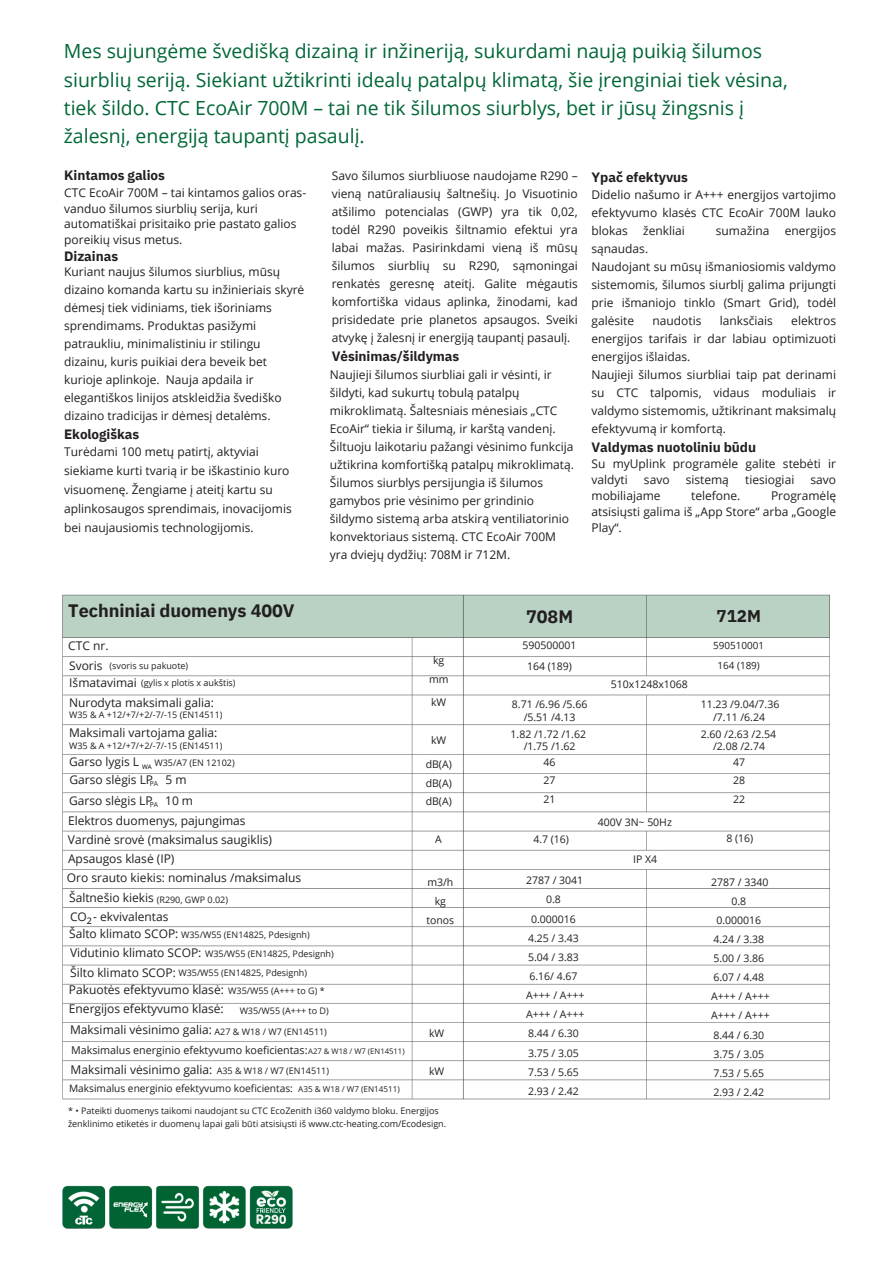
<style>
.page{position:relative;width:894px;height:1264px;background:#fff}
.page>*{position:absolute;margin:0;border:0;box-sizing:border-box;transform-origin:0 0}
.t1{font:19.5px/28.2px "Open Sans";color:#006737}
.t2{font:700 18px "IBM Plex Sans";letter-spacing:-.005em;color:#231f20}
.t3{font:700 16.95px "IBM Plex Sans";color:#231f20}
.t4{font:700 13.5px "IBM Plex Sans";letter-spacing:-.005em;color:#231f20}
.t5{font:12px/18px "Open Sans";color:#231f20}
.t6{font:10.8px "Open Sans";color:#231f20}
.t7{font:10.5px/19.2px "Open Sans";color:#231f20;text-align:center}
.t8{font:10.2px "Open Sans";color:#231f20}
.t9{font:9.9px/20.5px "Open Sans";color:#231f20;text-align:center}
.t10{font:9px/12.8px "Open Sans";color:#231f20}
.t11{font:9px "Open Sans";color:#000}
.t12{font:8.1px "Open Sans";color:#231f20}
.t13{font:7.65px "Open Sans";color:#231f20}
.t14{font:6.75px "Open Sans";color:#231f20}
.t15{font:6.15px "Open Sans";color:#000}
</style>
<div class="page">
<img style="left:62px;top:594px;width:768px;height:635px">
<h6 class="t1" style="left:64px;top:37px;width:725px">Mes sujungėme švedišką dizainą ir inžineriją, sukurdami naują puikią šilumos siurblių seriją. Siekiant užtikrinti idealų patalpų klimatą, šie įrenginiai tiek vėsina, tiek šildo. CTC EcoAir 700M – tai ne tik šilumos siurblys, bet ir jūsų žingsnis į žalesnį, energiją taupantį pasaulį.</h6>
<p class="t4" style="left:64px;top:166px;width:102px">Kintamos galios</p>
<h4 class="t5" style="left:64px;top:184px;width:243px;line-height:15.8px">CTC EcoAir 700M – tai kintamos galios oras&shy;vanduo šilumos siurblių serija, kuri automatiškai prisitaiko prie pastato galios poreikių visus metus.</h4>
<h4 class="t4" style="left:64px;top:247px;width:55px">Dizainas</h4>
<h4 class="t5" style="left:64px;top:262px;width:241px">Kuriant naujus šilumos siurblius, mūsų dizaino komanda kartu su inžinieriais skyrė dėmesį tiek vidiniams, tiek išoriniams sprendimams. Produktas pasižymi patraukliu, minimalistiniu ir stilingu dizainu, kuris puikiai dera beveik bet kurioje aplinkoje. Nauja apdaila ir elegantiškos linijos atskleidžia švediško dizaino tradicijas ir dėmesį detalėms.</h4>
<h4 class="t4" style="left:64px;top:425px;width:77px">Ekologiškas</h4>
<h4 class="t5" style="left:64px;top:441px;width:229px;line-height:19px">Turėdami 100 metų patirtį, aktyviai siekiame kurti tvarią ir be iškastinio kuro visuomenę. Žengiame į ateitį kartu su aplinkosaugos sprendimais, inovacijomis bei naujausiomis technologijomis.</h4>
<p class="t5" style="left:331px;top:166px;width:247px;text-align:justify">Savo šilumos siurbliuose naudojame R290 – vieną natūraliausių šaltnešių. Jo Visuotinio atšilimo potencialas (GWP) yra tik 0,02, todėl R290 poveikis šiltnamio efektui yra labai mažas. Pasirinkdami vieną iš mūsų šilumos siurblių su R290, sąmoningai renkatės geresnę ateitį. Galite mėgautis komfortiška vidaus aplinka, žinodami, kad prisidedate prie planetos apsaugos. Sveiki atvykę į žalesnį ir energiją taupantį pasaulį.</p>
<p class="t4" style="left:331px;top:347px;width:129px">Vėsinimas/šildymas</p>
<h4 class="t5" style="left:330px;top:365px;width:245px">Naujieji šilumos siurbliai gali ir vėsinti, ir šildyti, kad sukurtų tobulą patalpų mikroklimatą. Šaltesniais mėnesiais „CTC EcoAir“ tiekia ir šilumą, ir karštą vandenį.<br>Šiltuoju laikotariu pažangi vėsinimo funkcija užtikrina komfortišką patalpų mikroklimatą.<br>Šilumos siurblys persijungia iš šilumos gamybos prie vėsinimo per grindinio šildymo sistemą arba atskirą ventiliatorinio konvektoriaus sistemą. CTC EcoAir 700M yra dviejų dydžių: 708M ir 712M.</h4>
<h4 class="t4" style="left:591px;top:168px;width:98px">Ypač efektyvus</h4>
<h4 class="t5" style="left:591px;top:185px;width:246px;text-align:justify">Didelio našumo ir A+++ energijos vartojimo efektyvumo klasės CTC EcoAir 700M lauko blokas</h4>
<h4 class="t5" style="left:643px;top:221px;width:43px">ženkliai</h4>
<h4 class="t5" style="left:715px;top:221px;width:55px">sumažina</h4>
<h4 class="t5" style="left:784px;top:221px;width:53px">energijos</h4>
<h4 class="t5" style="left:591px;top:239px;width:246px">sąnaudas.<br>Naudojant su mūsų išmaniosiomis valdymo sistemomis, šilumos siurblį galima prijungti prie išmaniojo tinklo (Smart Grid), todėl galėsite</h4>
<h4 class="t5" style="left:652px;top:311px;width:50px">naudotis</h4>
<h4 class="t5" style="left:719px;top:311px;width:55px">lanksčiais</h4>
<h4 class="t5" style="left:591px;top:311px;width:246px;text-indent:200px">elektros energijos tarifais ir dar labiau optimizuoti energijos išlaidas.<br>Naujieji šilumos siurbliai taip pat derinami su CTC talpomis, vidaus moduliais ir valdymo sistemomis, užtikrinant maksimalų efektyvumą ir komfortą.</h4>
<h4 class="t4" style="left:591px;top:438px;width:166px">Valdymas nuotoliniu būdu</h4>
<h4 class="t5" style="left:591px;top:455px;width:246px;line-height:16px">Su myUplink programėle galite stebėti ir valdyti</h4>
<h4 class="t5" style="left:643px;top:470px;width:27px">savo</h4>
<h4 class="t5" style="left:685px;top:470px;width:45px">sistemą</h4>
<h4 class="t5" style="left:744px;top:470px;width:51px">tiesiogiai</h4>
<h4 class="t5" style="left:810px;top:470px;width:27px">savo</h4>
<h4 class="t5" style="left:591px;top:486px;width:71px">mobiliajame</h4>
<h4 class="t5" style="left:691px;top:486px;width:51px">telefone.</h4>
<h4 class="t5" style="left:591px;top:487px;width:246px;line-height:16px;text-align:justify;text-indent:179px">Programėlę atsisiųsti galima iš „App Store“ arba „Google Play“.</h4>
<p class="t2" style="left:68px;top:598px;width:228px">Techniniai duomenys 400V</p>
<h2 class="t2" style="left:526px;top:604px;width:48px">708M</h2>
<h2 class="t7" style="left:522px;top:634px;width:55px;line-height:21px">590500001<br>164 (189)</h2>
<p class="t5" style="left:68px;top:636px;width:42px">CTC nr.</p>
<p class="t5" style="left:69px;top:673px;width:69px">Išmatavimai</p>
<h4 class="t5" style="left:69px;top:693px;width:146px">Nurodyta maksimali galia:</h4>
<p class="t10" style="left:69px;top:708px;width:155px">W35 &amp; A +12/+7/+2/-7/-15 (EN14511)</p>
<p class="t5" style="left:69px;top:752px;width:71px">Garso lygis L</p>
<h4 class="t7" style="left:429px;top:650px;width:21px">kg mm</h4>
<h4 class="t7" style="left:431px;top:692px;width:17px">kW</h4>
<h4 class="t7" style="left:431px;top:730px;width:17px">kW</h4>
<h4 class="t7" style="left:425px;top:754px;width:28px;text-align:left">dB(A) dB(A)</h4>
<h4 class="t7" style="left:425px;top:791px;width:28px">dB(A)</h4>
<h6 class="t5" style="left:69px;top:656px;width:35px">Svoris</h6>
<p class="t10" style="left:110px;top:659px;width:80px">(svoris su pakuote)</p>
<h4 class="t10" style="left:141px;top:676px;width:96px">(gylis x plotis x aukštis)</h4>
<h4 class="t7" style="left:511px;top:698px;width:77px;line-height:12.3px">8.71 /6.96 /5.66 /5.51 /4.13</h4>
<h4 class="t7" style="left:510px;top:727px;width:77px;line-height:12.3px">1.82 /1.72 /1.62 /1.75 /1.62</h4>
<h4 class="t7" style="left:543px;top:752px;width:13px;line-height:18px;text-align:left">46<br>27</h4>
<h4 class="t7" style="left:543px;top:789px;width:14px">21</h4>
<p class="t5" style="left:69px;top:723px;width:150px">Maksimali vartojama galia:</p>
<h4 class="t10" style="left:69px;top:739px;width:155px">W35 &amp; A +12/+7/+2/-7/-15 (EN14511)</h4>
<p class="t15" style="left:142px;top:762px;width:11px">WA</p>
<h6 class="t5" style="left:70px;top:770px;width:85px">Garso slėgis LP</h6>
<p class="t10" style="left:154px;top:756px;width:82px">W35/A7 (EN 12102)</p>
<p class="t14" style="left:150px;top:779px;width:10px">PA</p>
<h6 class="t5" style="left:165px;top:770px;width:23px">5 m</h6>
<p class="t5" style="left:69px;top:791px;width:85px">Garso slėgis LP</p>
<h5 class="t14" style="left:150px;top:799px;width:10px">PA</h5>
<p class="t5" style="left:165px;top:791px;width:29px">10 m</p>
<h5 class="t5" style="left:68px;top:830px;width:205px">Vardinė srovė (maksimalus saugiklis)</h5>
<h6 class="t5" style="left:67px;top:868px;width:236px">Oro srauto kiekis: nominalus /maksimalus</h6>
<h4 class="t5" style="left:68px;top:811px;width:179px">Elektros duomenys, pajungimas</h4>
<h1 class="t7" style="left:533px;top:829px;width:37px">4.7 (16)</h1>
<h4 class="t7" style="left:526px;top:870px;width:60px">2787 / 3041<br>0.8<br>0.000016<br>4.25 / 3.43<br>5.04 / 3.83<br>6.16/ 4.67<br>A+++ / A+++<br>A+++ / A+++<br>8.44 / 6.30<br>3.75 / 3.05<br>7.53 / 5.65<br>2.93 / 2.42</h4>
<h4 class="t7" style="left:435px;top:829px;width:8px">A</h4>
<h6 class="t5" style="left:68px;top:848px;width:108px">Apsaugos klasė (IP)</h6>
<h4 class="t7" style="left:426px;top:871px;width:29px">m3/h kg tonos</h4>
<p class="t5" style="left:69px;top:888px;width:86px">Šaltnešio kiekis</p>
<p class="t10" style="left:157px;top:892px;width:73px">(R290, GWP 0.02)</p>
<h6 class="t10" style="left:181px;top:928px;width:130px">W35/W55 (EN14825, Pdesignh)</h6>
<h4 class="t10" style="left:205px;top:947px;width:130px">W35/W55 (EN14825, Pdesignh)</h4>
<p class="t10" style="left:178px;top:965px;width:130px">W35/W55 (EN14825, Pdesignh)</p>
<h4 class="t10" style="left:228px;top:983px;width:98px">W35/W55 (A+++ to G) *</h4>
<p class="t10" style="left:239px;top:1003px;width:91px">W35/W55 (A+++ to D)</p>
<h4 class="t10" style="left:214px;top:1024px;width:114px">A27 &amp; W18 / W7 (EN14511)</h4>
<p class="t13" style="left:308px;top:1046px;width:98px">A27 &amp; W18 / W7 (EN14511)</p>
<h4 class="t10" style="left:217px;top:1064px;width:114px">A35 &amp; W18 / W7 (EN14511)</h4>
<p class="t12" style="left:298px;top:1082px;width:103px">A35 &amp; W18 / W7 (EN14511)</p>
<h4 class="t10" style="left:68px;top:1104px;width:379px">* • Pateikti duomenys taikomi naudojant su CTC EcoZenith i360 valdymo bloku. Energijos ženklinimo etiketės ir duomenų lapai gali būti atsisiųsti iš www.ctc-heating.com/Ecodesign.</h4>
<h6 class="t5" style="left:70px;top:907px;width:100px">CO - ekvivalentas</h6>
<h6 class="t5" style="left:69px;top:924px;width:111px">Šalto klimato SCOP:</h6>
<h6 class="t11" style="left:87px;top:914px;width:7px">2</h6>
<h5 class="t5" style="left:70px;top:943px;width:133px">Vidutinio klimato SCOP:</h5>
<h6 class="t5" style="left:70px;top:963px;width:107px">Šilto klimato SCOP:</h6>
<h4 class="t5" style="left:69px;top:980px;width:156px">Pakuotės efektyvumo klasė:</h4>
<p class="t5" style="left:69px;top:999px;width:156px">Energijos efektyvumo klasė:</p>
<h4 class="t5" style="left:70px;top:1020px;width:143px">Maksimali vėsinimo galia:</h4>
<h6 class="t6" style="left:71px;top:1042px;width:238px">Maksimalus energinio efektyvumo koeficientas:</h6>
<h4 class="t7" style="left:429px;top:1022px;width:17px">kW</h4>
<h4 class="t7" style="left:429px;top:1061px;width:17px">kW</h4>
<h5 class="t5" style="left:71px;top:1060px;width:143px">Maksimali vėsinimo galia:</h5>
<h5 class="t8" style="left:69px;top:1080px;width:225px">Maksimalus energinio efektyvumo koeficientas:</h5>
<h4 class="t7" style="left:610px;top:674px;width:78px">510x1248x1068</h4>
<p class="t7" style="left:597px;top:812px;width:76px">400V 3N~ 50Hz</p>
<p class="t7" style="left:633px;top:849px;width:25px">IP X4</p>
<h3 class="t3" style="left:716px;top:604px;width:46px">712M</h3>
<h3 class="t9" style="left:713px;top:634px;width:52px">590510001<br>164 (189)</h3>
<h6 class="t7" style="left:700px;top:698px;width:80px;line-height:12.3px">11.23 /9.04/7.36 /7.11 /6.24</h6>
<h6 class="t7" style="left:700px;top:727px;width:77px;line-height:12.3px">2.60 /2.63 /2.54 /2.08 /2.74</h6>
<h6 class="t7" style="left:732px;top:752px;width:13px;line-height:18px;text-align:left">47<br>28</h6>
<h6 class="t7" style="left:732px;top:789px;width:13px">22</h6>
<p class="t7" style="left:726px;top:828px;width:28px">8 (16)</p>
<p class="t7" style="left:711px;top:871px;width:60px">2787 / 3340<br>0.8<br>0.000016<br>4.24 / 3.38<br>5.00 / 3.86<br>6.07 / 4.48<br>A+++ / A+++<br>A+++ / A+++<br>8.44 / 6.30<br>3.75 / 3.05<br>7.53 / 5.65<br>2.93 / 2.42</p>
</div>
